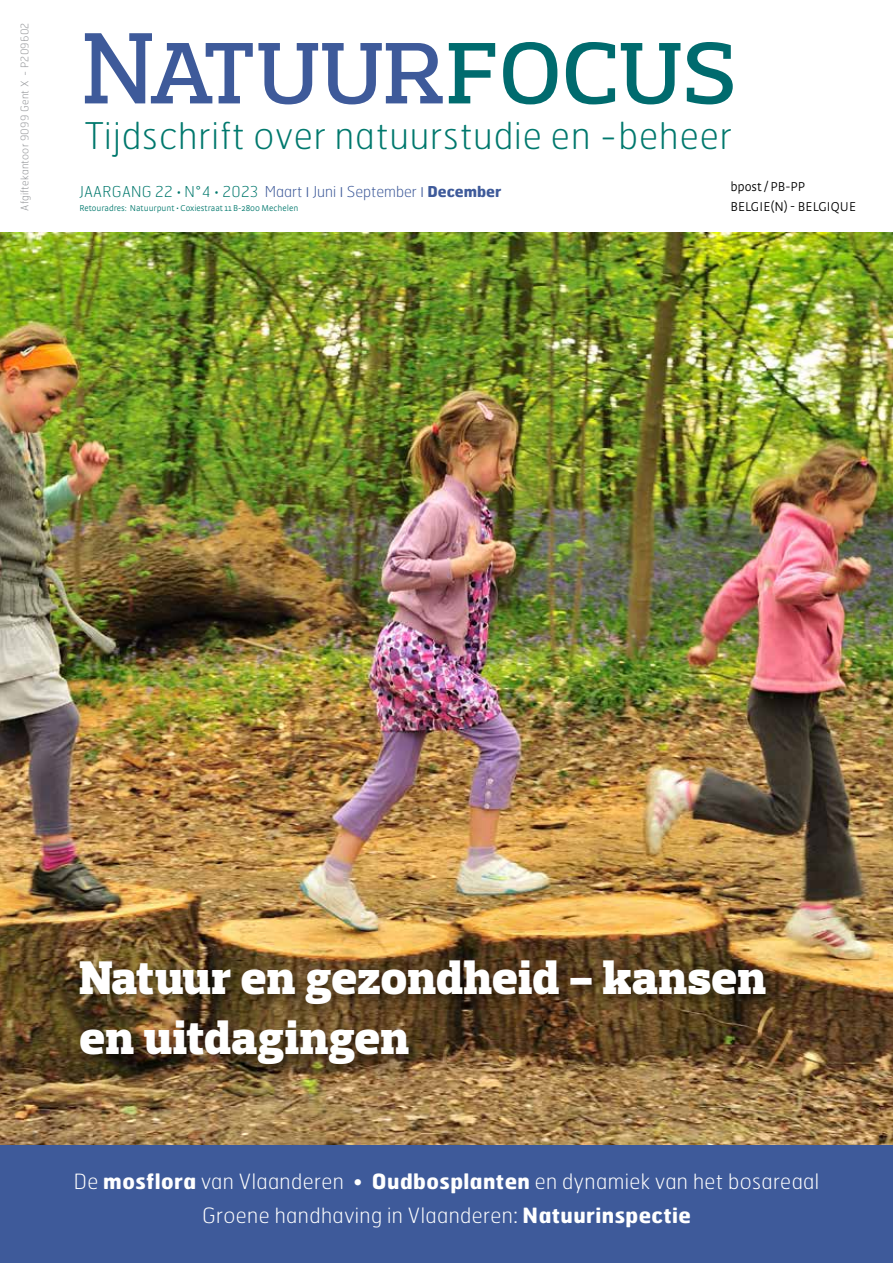
<style>
.page{position:relative;width:893px;height:1263px;background:#fff}
.page>*{position:absolute;margin:0;border:0;box-sizing:border-box;transform-origin:0 0}
.t1{font:500 103.2px "Prelo Slab";color:#3e5a9a}
.t2{font:900 48px/60px "Prelo Slab";letter-spacing:.01em;color:#fff}
.t3{font:100 36.75px "Hermes FB";letter-spacing:.025em;color:#00786d}
.t4{font:100 21px/34px "Hermes FB";letter-spacing:.02em;color:#fff;text-align:center}
.t5{font:100 15px "Hermes FB";color:#3e5a9a}
.t6{font:300 13.5px/19px "Strada OT";letter-spacing:.01em;color:#000}
.t7{font:100 10.5px "Hermes FB";letter-spacing:.02em;color:#919396}
.t8{font:300 9px "Strada OT";color:#00786d}
.s1{color:#006b6e}
.s2{color:#00786d}
.s3{font-family:"Strada OT";font-weight:300;color:#00786d}
.s4{font-family:"Strada OT";font-weight:300}
.s5{font-weight:700}
</style>
<div class="page">
<div style="left:0;top:1125px;width:893px;height:138px;background:#3e5a9a"></div>
<img style="left:0;top:232px;width:893px;height:912px">
<div style="left:76px;top:957px;width:702px;height:120px;background:#000;opacity:.35"></div>
<p class="t7" style="left:18px;top:210px;width:189px;rotate:-90deg">Afgiftekantoor 9099 Gent X - P209602</p>
<h1 class="t1" style="left:83px;top:5px;width:656px">Natuur <span class="s1">focus</span></h1>
<h3 class="t3" style="left:85px;top:113px;width:648px">Tijdschrift over natuurstudie en -beheer</h3>
<p class="t5" style="left:79px;top:182px;width:423px"><span class="s2">JAARGANG 22</span> <span class="s3">•</span> <span class="s2">N°4</span> <span class="s3">•</span> <span class="s2">2023</span> Maart <span class="s4">I</span> Juni <span class="s4">I</span> September <span class="s4">I</span> <span class="s5">December</span></p>
<p class="t8" style="left:79px;top:202px;width:220px">Retouradres: Natuurpunt • Coxiestraat 11 B-2800 Mechelen</p>
<p class="t6" style="left:730px;top:178px;width:127px">bpost / PB-PP<br>BELGIE(N) - BELGIQUE</p>
<h2 class="t2" style="left:79px;top:948px;width:688px">Natuur en gezondheid - kansen en uitdagingen</h2>
<p class="t4" style="left:74px;top:1164px;width:747px">De <span class="s5">mosflora</span> van Vlaanderen • <span class="s5">Oudbosplanten</span> en dynamiek van het bosareaal<br>Groene handhaving in Vlaanderen: <span class="s5">Natuurinspectie</span></p>
</div>
